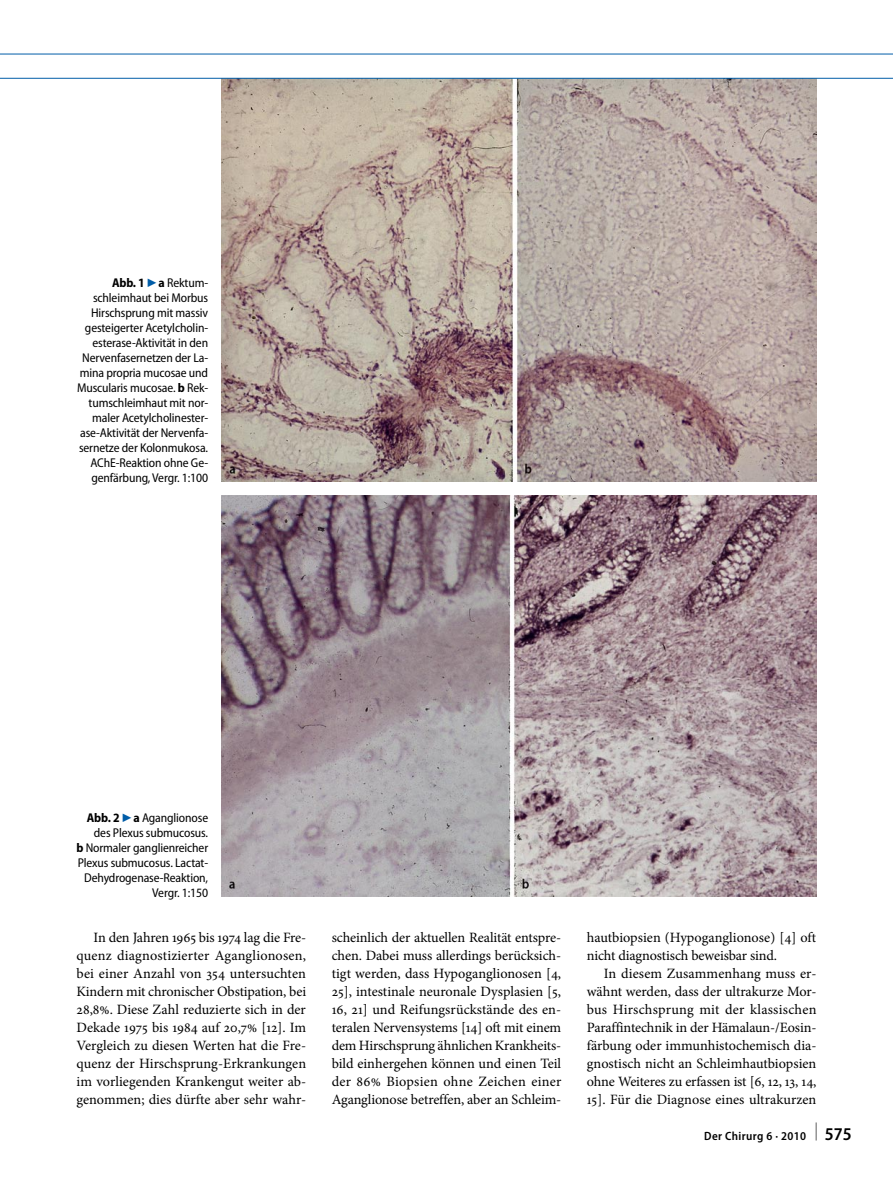
<style>
.page{position:relative;width:893px;height:1187px;background:#fff}
.page>*{position:absolute;margin:0;border:0;box-sizing:border-box;transform-origin:0 0}
._010_fliesstext_mit{font:14.25px/18px "Minion Pro";color:#000;text-align:justify}
._024_abb_legende_rec{font:semi-condensed 12.75px/15px "Myriad Pro";letter-spacing:-.01em;color:#000;text-align:right}
.t1{font:600 semi-condensed 12px "Myriad Pro";letter-spacing:.03em;color:#000}
.s1{font-weight:700}
.s2{font-family:"S Buttons";font-stretch:normal;font-size:14.25px;color:#005da8}
.s3{font-size:18px}
</style>
<div class="page">
<img style="left:221px;top:79px;width:596px;height:402px">
<img style="left:221px;top:495px;width:596px;height:401px">
<hr style="left:0;top:54px;width:893px;height:1px;background:#005da8">
<hr style="left:0;top:78px;width:893px;height:1px;background:#005da8">
<p class="_024_abb_legende_rec" style="left:77px;top:275px;width:133px"><span class="s1">Abb. 1</span><span class="s2">7</span><span class="s1">a</span> Rektum&shy;schleimhaut bei Morbus<br>Hirschsprung mit massiv gesteigerter Acetylcholin&shy;esterase-Aktivität in den<br>Nervenfasernetzen der La&shy;mina propria mucosae und<br>Muscularis mucosae. <span class="s1">b</span> Rek&shy;tumschleimhaut mit nor&shy;maler Acetylcholinester&shy;ase-Aktivität der Nervenfa&shy;sernetze der Kolonmukosa.<br>AChE-Reaktion ohne Ge&shy;genfärbung, Vergr. 1:100</p>
<p class="_024_abb_legende_rec" style="left:77px;top:810px;width:133px"><span class="s1">Abb. 2</span><span class="s2">7</span><span class="s1">a</span> Aganglionose des Plexus submucosus.<br><span class="s1">b</span> Normaler ganglienreicher<br>Plexus submucosus. Lactat-<br>Dehydrogenase-Reaktion,<br>Vergr. 1:150</p>
<p class="_010_fliesstext_mit" style="left:77px;top:928px;width:231px;text-indent:17px">In den Jahren 1965 bis 1974 lag die Fre&shy;quenz diagnostizierter Aganglionosen, bei einer Anzahl von 354 untersuchten Kindern mit chronischer Obstipation, bei 28,8%. Diese Zahl reduzierte sich in der Dekade 1975 bis 1984 auf 20,7% [12]. Im Vergleich zu diesen Werten hat die Fre&shy;quenz der Hirschsprung-Erkrankungen im vorliegenden Krankengut weiter ab&shy;genommen; dies dürfte aber sehr wahr-</p>
<p class="_010_fliesstext_mit" style="left:332px;top:928px;width:231px">scheinlich der aktuellen Realität entspre&shy;chen. Dabei muss allerdings berücksich&shy;tigt werden, dass Hypoganglionosen [4, 25], intestinale neuronale Dysplasien [5, 16, 21] und Reifungsrückstände des en&shy;teralen Nervensystems [14] oft mit einem dem Hirschsprung ähnlichen Krankheits&shy;bild einhergehen können und einen Teil der 86% Biopsien ohne Zeichen einer Aganglionose betreffen, aber an Schleim-</p>
<p class="_010_fliesstext_mit" style="left:587px;top:928px;width:231px">hautbiopsien (Hypoganglionose) [4] oft nicht diagnostisch beweisbar sind.</p>
<p class="_010_fliesstext_mit" style="left:587px;top:964px;width:231px;text-indent:17px">In diesem Zusammenhang muss er&shy;wähnt werden, dass der ultrakurze Mor&shy;bus Hirschsprung mit der klassischen Paraffintechnik in der Hämalaun-/Eosin&shy;färbung oder immunhistochemisch dia&shy;gnostisch nicht an Schleimhautbiopsien ohne Weiteres zu erfassen ist [6, 12, 13, 14, 15]. Für die Diagnose eines ultrakurzen</p>
<p class="t1" style="left:704px;top:1129px;width:149px">Der Chirurg 6 · 2010 <sup>|</sup> <span class="s3">575</span></p>
</div>
